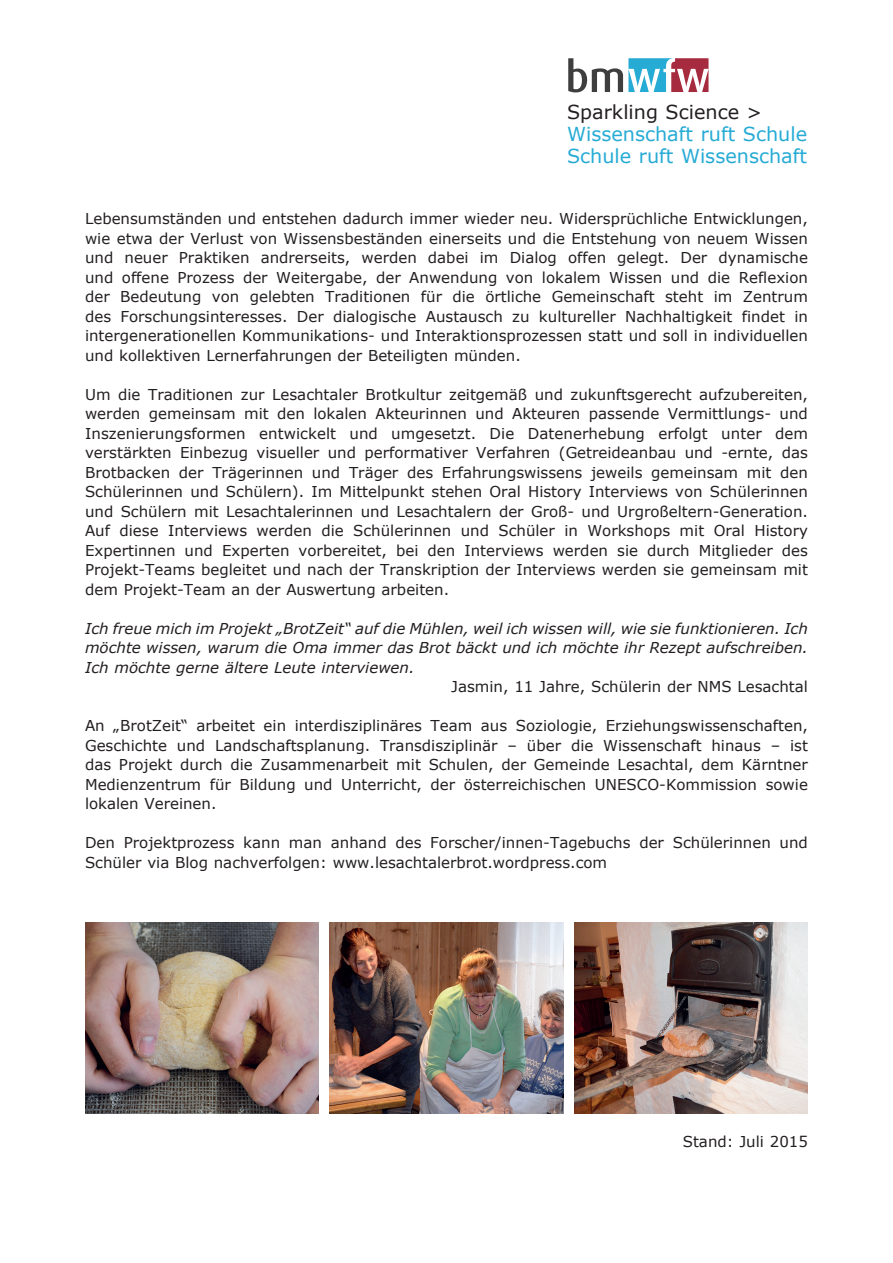
<style>
.page{position:relative;width:893px;height:1263px;background:#fff}
.page>*{position:absolute;margin:0;border:0;box-sizing:border-box;transform-origin:0 0}
.t1{font:19.2px/21.8px "Verdana";color:#26abd5}
.t2{font:19.2px "Verdana";color:#231f20}
.t3{font:15px/19.5px "Verdana";color:#231f20;text-align:justify}
.t4{font:italic 15px/19.5px "Verdana";color:#231f20;text-align:justify}
</style>
<div class="page">
<svg style="left:568px;top:58px;width:140px;height:34px"></svg>
<img style="left:574px;top:923px;width:234px;height:191px">
<img style="left:330px;top:923px;width:233px;height:191px">
<img style="left:85px;top:923px;width:234px;height:191px">
<p class="t2" style="left:567px;top:99px;width:197px">Sparkling Science &gt;</p>
<p class="t1" style="left:567px;top:123px;width:242px">Wissenschaft ruft Schule<br>Schule ruft Wissenschaft</p>
<p class="t3" style="left:85px;top:209px;width:724px">Lebensumständen und entstehen dadurch immer wieder neu. Widersprüchliche Entwicklungen, wie etwa der Verlust von Wissensbeständen einerseits und die Entstehung von neuem Wissen und neuer Praktiken andrerseits, werden dabei im Dialog offen gelegt. Der dynamische und offene Prozess der Weitergabe, der Anwendung von lokalem Wissen und die Reflexion der Bedeutung von gelebten Traditionen für die örtliche Gemeinschaft steht im Zentrum des Forschungsinteresses. Der dialogische Austausch zu kultureller Nachhaltigkeit findet in intergenerationellen Kommunikations- und Interaktionsprozessen statt und soll in individuellen und kollektiven Lernerfahrungen der Beteiligten münden.</p>
<p class="t3" style="left:85px;top:384px;width:725px">Um die Traditionen zur Lesachtaler Brotkultur zeitgemäß und zukunftsgerecht aufzubereiten, werden gemeinsam mit den lokalen Akteurinnen und Akteuren passende Vermittlungs- und Inszenierungsformen entwickelt und umgesetzt. Die Datenerhebung erfolgt unter dem verstärkten Einbezug visueller und performativer Verfahren (Getreideanbau und -ernte, das Brotbacken der Trägerinnen und Träger des Erfahrungswissens jeweils gemeinsam mit den Schülerinnen und Schülern). Im Mittelpunkt stehen Oral History Interviews von Schülerinnen und Schülern mit Lesachtalerinnen und Lesachtalern der Groß- und Urgroßeltern-Generation.<br>Auf diese Interviews werden die Schülerinnen und Schüler in Workshops mit Oral History Expertinnen und Experten vorbereitet, bei den Interviews werden sie durch Mitglieder des Projekt-Teams begleitet und nach der Transkription der Interviews werden sie gemeinsam mit dem Projekt-Team an der Auswertung arbeiten.</p>
<p class="t4" style="left:85px;top:618px;width:724px">Ich freue mich im Projekt „BrotZeit“ auf die Mühlen, weil ich wissen will, wie sie funktionieren. Ich möchte wissen, warum die Oma immer das Brot bäckt und ich möchte ihr Rezept aufschreiben.<br>Ich möchte gerne ältere Leute interviewen.</p>
<p class="t3" style="left:451px;top:677px;width:358px">Jasmin, 11 Jahre, Schülerin der NMS Lesachtal</p>
<p class="t3" style="left:85px;top:716px;width:724px">An „BrotZeit“ arbeitet ein interdisziplinäres Team aus Soziologie, Erziehungswissenschaften, Geschichte und Landschaftsplanung. Transdisziplinär – über die Wissenschaft hinaus – ist das Projekt durch die Zusammenarbeit mit Schulen, der Gemeinde Lesachtal, dem Kärntner Medienzentrum für Bildung und Unterricht, der österreichischen UNESCO-Kommission sowie lokalen Vereinen.</p>
<p class="t3" style="left:85px;top:833px;width:724px">Den Projektprozess kann man anhand des Forscher/innen-Tagebuchs der Schülerinnen und<br>Schüler via Blog nachverfolgen: www.lesachtalerbrot.wordpress.com</p>
<p class="t3" style="left:683px;top:1131px;width:127px">Stand: Juli 2015</p>
</div>
